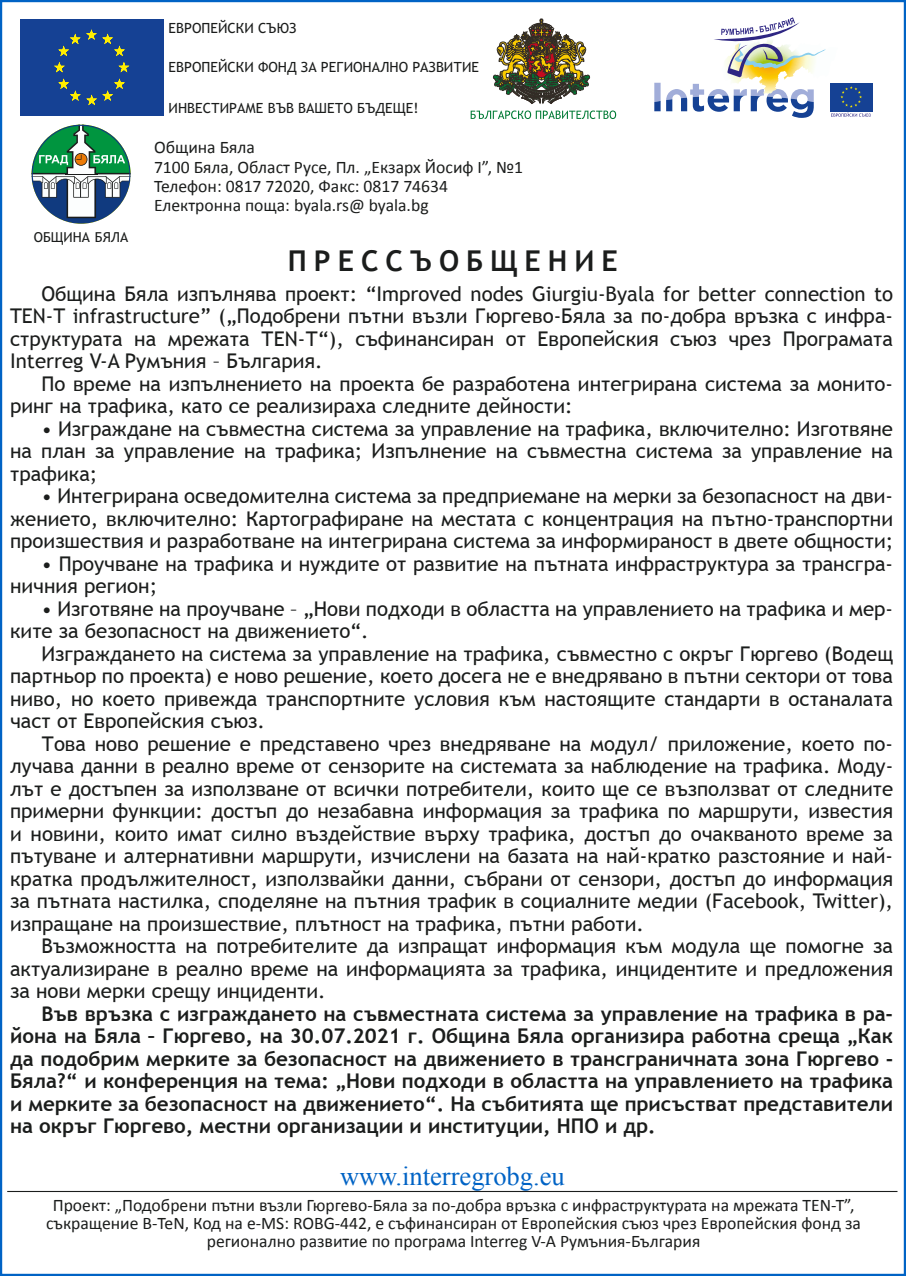
<style>
.page{position:relative;width:906px;height:1276px;background:#fff}
.page>*{position:absolute;margin:0;border:0;box-sizing:border-box;transform-origin:0 0}
.t1{font:700 28.57px "Trebuchet MS";letter-spacing:.24em;color:#1b1d1c}
.t2{font:26.55px "Times New Roman";color:#0063c5}
.t3{font:20.25px/22.5px "Trebuchet MS";color:#1b1d1c;text-align:justify}
.t4{font:700 20.25px/22.5px "Trebuchet MS";color:#1b1d1c;text-align:justify}
.t5{font:17.55px/19.3px "Calibri";color:#1b1d1c}
.t6{font:13.95px "Trebuchet MS";color:#1b1d1c}
.t7{font:13.72px "Trebuchet MS";color:#1b1d1c}
</style>
<div class="page">
<svg style="left:470px;top:19px;width:146px;height:100px"></svg>
<div style="left:20px;top:19px;width:144px;height:96px;background:#154194"></div>
<svg style="left:54px;top:29px;width:75px;height:76px"></svg>
<svg style="left:654px;top:83px;width:6px;height:28px"></svg>
<div style="left:830px;top:83px;width:42px;height:28px;background:#154194"></div>
<svg style="left:666px;top:17px;width:204px;height:101px"></svg>
<svg style="left:32px;top:125px;width:99px;height:99px"></svg>
<hr style="left:7px;top:1191px;width:890px;height:1px;background:#1b1d1c">
<p class="t6" style="left:169px;top:20px;width:129px">ЕВРОПЕЙСКИ СЪЮЗ</p>
<p class="t6" style="left:169px;top:59px;width:312px">ЕВРОПЕЙСКИ ФОНД ЗА РЕГИОНАЛНО РАЗВИТИЕ</p>
<p class="t6" style="left:169px;top:100px;width:251px">ИНВЕСТИРАМЕ ВЪВ ВАШЕТО БЪДЕЩЕ!</p>
<p class="t7" style="left:34px;top:229px;width:96px">ОБЩИНА БЯЛА</p>
<p class="t5" style="left:154px;top:138px;width:370px">Община Бяла<br>7100 Бяла, Област Русе, Пл. „Екзарх Йосиф I”, №1<br>Телефон: 0817 72020, Факс: 0817 74634<br>Електронна поща: byala.rs@ byala.bg</p>
<h1 class="t1" style="left:288px;top:243px;width:331px">ПРЕССЪОБЩЕНИЕ</h1>
<p class="t3" style="left:10px;top:283px;width:884px;text-indent:31px">Община Бяла изпълнява проект: “Improved nodes Giurgiu-Byala for better connection to TEN-T infrastructure” („Подобрени пътни възли Гюргево-Бяла за по-добра връзка с инфра&shy;структурата на мрежата ТЕN-Т“), съфинансиран от Европейския съюз чрез Програмата Interreg V-A Румъния – България.</p>
<p class="t3" style="left:10px;top:373px;width:884px;text-indent:31px">По време на изпълнението на проекта бе разработена интегрирана система за монито&shy;ринг на трафика, като се реализираха следните дейности:</p>
<p class="t3" style="left:10px;top:418px;width:884px;text-indent:31px">• Изграждане на съвместна система за управление на трафика, включително: Изготвяне на план за управление на трафика; Изпълнение на съвместна система за управление на трафика;</p>
<p class="t3" style="left:10px;top:485px;width:884px;text-indent:31px">• Интегрирана осведомителна система за предприемане на мерки за безопасност на дви&shy;жението, включително: Картографиране на местата с концентрация на пътно-транспортни произшествия и разработване на интегрирана система за информираност в двете общности;</p>
<p class="t3" style="left:10px;top:552px;width:884px;text-indent:31px">• Проучване на трафика и нуждите от развитие на пътната инфраструктура за трансгра&shy;ничния регион;</p>
<p class="t3" style="left:10px;top:597px;width:884px;text-indent:31px">• Изготвяне на проучване – „Нови подходи в областта на управлението на трафика и мер&shy;ките за безопасност на движението“.</p>
<p class="t3" style="left:10px;top:642px;width:884px;text-indent:31px">Изграждането на система за управление на трафика, съвместно с окръг Гюргево (Водещ партньор по проекта) е ново решение, което досега не е внедрявано в пътни сектори от това ниво, но което привежда транспортните условия към настоящите стандарти в останалата част от Европейския съюз.</p>
<p class="t3" style="left:10px;top:733px;width:884px;text-indent:31px">Това ново решение е представено чрез внедряване на модул/ приложение, което по&shy;лучава данни в реално време от сензорите на системата за наблюдение на трафика. Моду&shy;лът е достъпен за използване от всички потребители, които ще се възползват от следните примерни функции: достъп до незабавна информация за трафика по маршрути, известия и новини, които имат силно въздействие върху трафика, достъп до очакваното време за пътуване и алтернативни маршрути, изчислени на базата на най-кратко разстояние и най&shy;кратка продължителност, използвайки данни, събрани от сензори, достъп до информация за пътната настилка, споделяне на пътния трафик в социалните медии (Facebook, Twitter), изпращане на произшествие, плътност на трафика, пътни работи.</p>
<p class="t3" style="left:10px;top:935px;width:884px;text-indent:31px">Възможността на потребителите да изпращат информация към модула ще помогне за актуализиране в реално време на информацията за трафика, инцидентите и предложения за нови мерки срещу инциденти.</p>
<p class="t4" style="left:10px;top:1002px;width:884px;text-indent:31px">Във връзка с изграждането на съвместната система за управление на трафика в ра&shy;йона на Бяла – Гюргево, на 30.07.2021 г. Община Бяла организира работна среща „Как да подобрим мерките за безопасност на движението в трансграничната зона Гюргево - Бяла?“ и конференция на тема: „Нови подходи в областта на управлението на трафика и мерките за безопасност на движението“. На събитията ще присъстват представители на окръг Гюргево, местни организации и институции, НПО и др.</p>
<h2 class="t2" style="left:340px;top:1158px;width:226px">www.interregrobg.eu</h2>
<p class="t5" style="left:46px;top:1196px;width:816px;line-height:18px;text-align:center">Проект: „Подобрени пътни възли Гюргево-Бяла за по-добра връзка с инфраструктурата на мрежата ТЕN-Т”, съкращение B-TeN, Код на е-MS: ROBG-442, е съфинансиран от Европейския съюз чрез Европейския фонд за регионално развитие по програма Interreg V-A Румъния-България</p>
</div>
